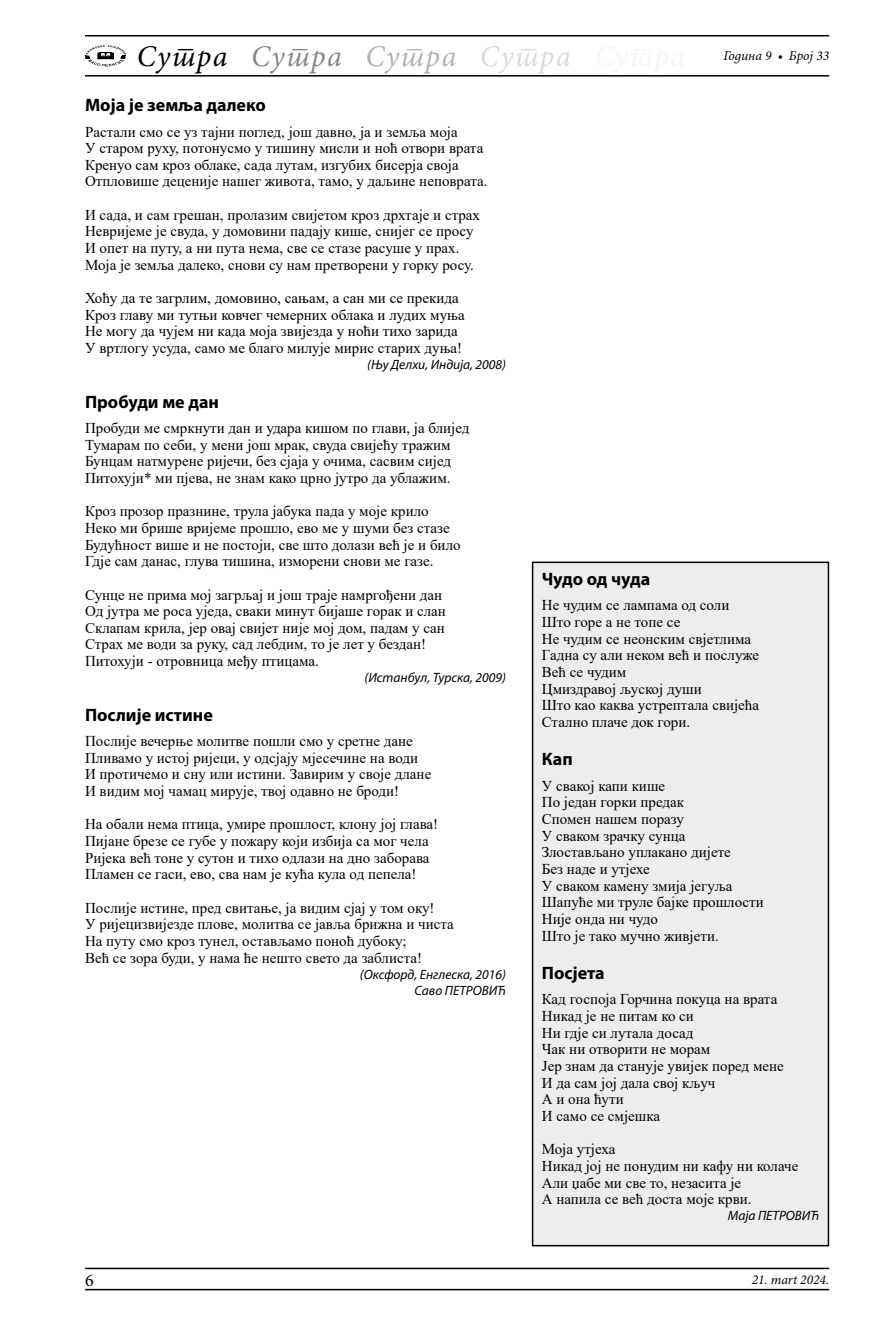
<style>
.page{position:relative;width:893px;height:1323px;background:#fff}
.page>*{position:absolute;margin:0;border:0;box-sizing:border-box;transform-origin:0 0}
.t1{font:italic 30px "Minion Pro";letter-spacing:.05em;color:#000}
.t2{font:700 18px "Myriad Pro";color:#000}
.t3{font:18px "Minion Pro";color:#000}
.t4{font:15px/16.6px "Times New Roman";color:#000}
.t5{font:italic 13.5px/16px "Myriad Pro";color:#000;text-align:right}
.t6{font:italic 13.5px "Minion Pro";color:#000}
.s1{color:#878787}
.s2{color:#b3b2b2}
.s3{color:#dadada}
.s4{color:#f6f6f6}
</style>
<div class="page">
<svg style="left:85px;top:45px;width:41px;height:21px"></svg>
<hr style="left:85px;top:75px;width:744px;height:2px;background:#000">
<hr style="left:85px;top:35px;width:744px;height:1px;background:#000">
<hr style="left:85px;top:1288px;width:744px;height:2px;background:#000">
<hr style="left:85px;top:1267px;width:744px;height:2px;background:#000">
<div style="left:533px;top:562px;width:295px;height:683px;background:#ededed"></div>
<div style="left:532px;top:561px;width:297px;height:685px;border:2px solid #000"></div>
<h1 class="t1" style="left:137px;top:36px;width:550px">Сутра <span class="s1">Сутра</span> <span class="s2">Сутра</span> <span class="s3">Сутра</span> <span class="s4">Сутра</span></h1>
<p class="t6" style="left:723px;top:46px;width:107px">Година 9 • Број 33</p>
<p class="t2" style="left:85px;top:93px;width:182px">Моја је земља далеко</p>
<p class="t4" style="left:85px;top:123px;width:404px">Растали смо се уз тајни поглед, још давно, ја и земља моја<br>У старом руху, потонусмо у тишину мисли и ноћ отвори врата Кренуо сам кроз облаке, сада лутам, изгубих бисерја своја Отпловише деценије нашег живота, тамо, у даљине неповрата.</p>
<p class="t4" style="left:85px;top:206px;width:397px">И сада, и сам грешан, пролазим свијетом кроз дрхтаје и страх Невријеме је свуда, у домовини падају кише, снијег се просу И опет на путу, а ни пута нема, све се стазе расуше у прах.<br>Моја је земља далеко, снови су нам претворени у горку росу.</p>
<p class="t4" style="left:85px;top:289px;width:381px">Хоћу да те загрлим, домовино, сањам, а сан ми се прекида Кроз главу ми тутњи ковчег чемерних облака и лудих муња Не могу да чујем ни када моја звијезда у ноћи тихо зарида У вртлогу усуда, само ме благо милује мирис старих дуња!</p>
<p class="t5" style="left:367px;top:356px;width:140px">(Њу Делхи, Индија, 2008)</p>
<p class="t2" style="left:85px;top:390px;width:135px">Пробуди ме дан</p>
<p class="t4" style="left:85px;top:419px;width:386px">Пробуди ме смркнути дан и удара кишом по глави, ја блијед Тумарам по себи, у мени још мрак, свуда свијећу тражим Бунцам натмурене ријечи, без сјаја у очима, сасвим сијед Питохуји* ми пјева, не знам како црно јутро да ублажим.</p>
<p class="t4" style="left:85px;top:502px;width:377px">Кроз прозор празнине, трула јабука пада у моје крило Неко ми брише вријеме прошло, ево ме у шуми без стазе Будућност више и не постоји, све што долази већ је и било Гдје сам данас, глува тишина, изморени снови ме газе.</p>
<p class="t4" style="left:85px;top:585px;width:362px">Сунце не прима мој загрљај и још траје намргођени дан Од јутра ме роса уједа, сваки минут бијаше горак и слан Склапам крила, јер овај свијет није мој дом, падам у сан Страх ме води за руку, сад лебдим, то је лет у бездан!<br>Питохуји - отровница међу птицама.</p>
<p class="t5" style="left:365px;top:669px;width:143px">(Истанбул, Турска, 2009)</p>
<p class="t2" style="left:85px;top:703px;width:129px">Послије истине</p>
<p class="t4" style="left:85px;top:732px;width:348px">Послије вечерње молитве пошли смо у сретне дане Пливамо у истој ријеци, у одсјају мјесечине на води И протичемо и сну или истини. Завирим у своје длане И видим мој чамац мирује, твој одавно не броди!</p>
<p class="t4" style="left:85px;top:815px;width:355px">На обали нема птица, умире прошлост, клону јој глава!<br>Пијане брезе се губе у пожару који избија са мог чела Ријека већ тоне у сутон и тихо одлази на дно заборава Пламен се гаси, ево, сва нам је кућа кула од пепела!</p>
<p class="t4" style="left:85px;top:898px;width:370px">Послије истине, пред свитање, ја видим сјај у том оку!<br>У ријецизвијезде плове, молитва се јавља брижна и чиста На путу смо кроз тунел, остављамо поноћ дубоку;<br>Већ се зора буди, у нама ће нешто свето да заблиста!</p>
<p class="t5" style="left:360px;top:965px;width:148px">(Оксфорд, Енглеска, 2016)<br>Саво ПЕТРОВИЋ</p>
<p class="t2" style="left:542px;top:567px;width:110px">Чудо од чуда</p>
<p class="t4" style="left:542px;top:596px;width:219px">Не чудим се лампама од соли<br>Што горе а не топе се<br>Не чудим се неонским свјетлима<br>Гадна су али неком већ и послуже<br>Већ се чудим<br>Цмиздравој љуској души<br>Што као каква устрептала свијећа<br>Стално плаче док гори.</p>
<p class="t2" style="left:542px;top:747px;width:32px">Кап</p>
<p class="t4" style="left:542px;top:776px;width:224px">У свакој капи кише<br>По један горки предак<br>Спомен нашем поразу<br>У сваком зрачку сунца<br>Злостављано уплакано дијете<br>Без наде и утјехе<br>У сваком камену змија јегуља<br>Шапуће ми труле бајке прошлости<br>Није онда ни чудо<br>Што је тако мучно живјети.</p>
<p class="t2" style="left:542px;top:961px;width:64px">Посјета</p>
<p class="t4" style="left:542px;top:990px;width:243px">Кад госпоја Горчина покуца на врата<br>Никад је не питам ко си<br>Ни гдје си лутала досад<br>Чак ни отворити не морам<br>Јер знам да станује увијек поред мене<br>И да сам јој дала свој кључ<br>А и она ћути<br>И само се смјешка</p>
<p class="t4" style="left:542px;top:1140px;width:258px">Моја утјеха<br>Никад јој не понудим ни кафу ни колаче<br>Али џабе ми све то, незасита је<br>А напила се већ доста моје крви.</p>
<p class="t5" style="left:728px;top:1207px;width:93px">Маја ПЕТРОВИЋ</p>
<p class="t3" style="left:85px;top:1267px;width:10px">6</p>
<p class="t6" style="left:752px;top:1270px;width:79px">21. mart 2024.</p>
</div>
